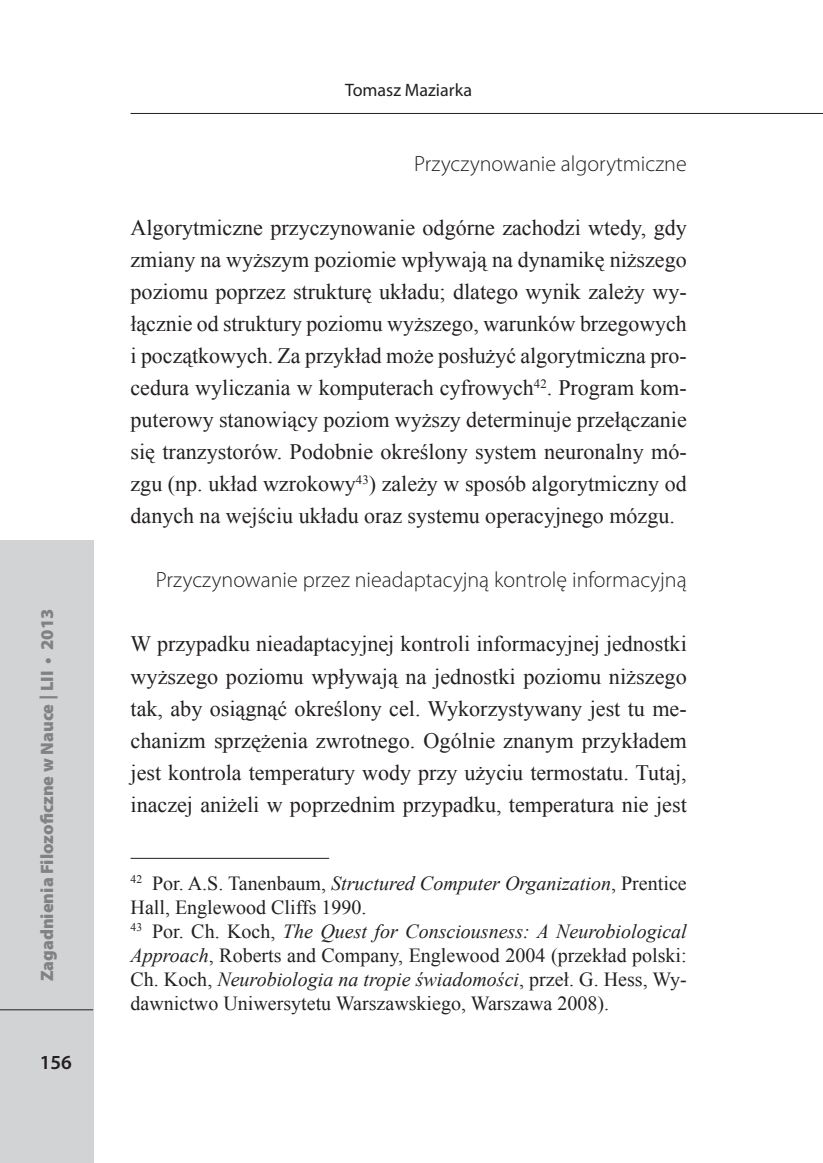
<style>
.page{position:relative;width:823px;height:1163px;background:#fff}
.page>*{position:absolute;margin:0;border:0;box-sizing:border-box;transform-origin:0 0}
.Tekst_bez_akapitu{font:22px/32px "Times New Roman";color:#231f20;text-align:justify}
.Podtytuł_2_stopnia{font:300 22px "Myriad Pro";color:#231f20}
.Przypis_dolny{font:20px/24px "Times New Roman";color:#231f20}
.t1{font:600 20px "Myriad Pro";color:#231f20}
.t2{font:900 18px "Myriad Pro";color:#808285}
.t3{font:18px "Myriad Pro";color:#231f20}
.s1{font-style:italic}
</style>
<div class="page">
<div style="left:0;top:540px;width:93px;height:622px;background:#d1d3d4"></div>
<hr style="left:130px;top:113px;width:692px;height:1px;background:#231f20">
<hr style="left:0;top:1009px;width:93px;height:1px;background:#231f20">
<hr style="left:130px;top:857px;width:199px;height:1px;background:#231f20">
<p class="t2" style="left:35px;top:981px;width:374px;rotate:-90deg">Zagadnienia Filozoficzne w Nauce | LII • 2013</p>
<p class="t1" style="left:40px;top:1049px;width:34px">156</p>
<p class="t3" style="left:345px;top:79px;width:129px">Tomasz Maziarka</p>
<p class="Podtytuł_2_stopnia" style="left:414px;top:150px;width:274px">Przyczynowanie algorytmiczne</p>
<p class="Tekst_bez_akapitu" style="left:130px;top:211px;width:557px">Algorytmiczne przyczynowanie odgórne zachodzi wtedy, gdy zmiany na wyższym poziomie wpływają na dynamikę niższego poziomu poprzez strukturę układu; dlatego wynik zależy wy&shy;łącznie od struktury poziomu wyższego, warunków brzegowych i początkowych. Za przykład może posłużyć algorytmiczna pro&shy;cedura wyliczania w komputerach cyfrowych<sup>42</sup>. Program kom&shy;puterowy stanowiący poziom wyższy determinuje przełączanie się tranzystorów. Podobnie określony system neuronalny mó&shy;zgu (np. układ wzrokowy<sup>43</sup>) zależy w sposób algorytmiczny od danych na wejściu układu oraz systemu operacyjnego mózgu.</p>
<p class="Podtytuł_2_stopnia" style="left:156px;top:566px;width:532px">Przyczynowanie przez nieadaptacyjną kontrolę informacyjną</p>
<p class="Tekst_bez_akapitu" style="left:130px;top:627px;width:557px">W przypadku nieadaptacyjnej kontroli informacyjnej jednostki wyższego poziomu wpływają na jednostki poziomu niższego tak, aby osiągnąć określony cel. Wykorzystywany jest tu me&shy;chanizm sprzężenia zwrotnego. Ogólnie znanym przykładem jest kontrola temperatury wody przy użyciu termostatu. Tutaj, inaczej aniżeli w poprzednim przypadku, temperatura nie jest</p>
<p class="Przypis_dolny" style="left:130px;top:870px;width:557px"><sup>42</sup> Por. A.S. Tanenbaum, <span class="s1">Structured Computer Organization</span>, Prentice<br>Hall, Englewood Cliffs 1990.</p>
<p class="Przypis_dolny" style="left:130px;top:918px;width:557px;text-align:justify"><sup>43</sup> Por. Ch. Koch, <span class="s1">The Quest for Consciousness: A Neurobiological Approach</span>, Roberts and Company, Englewood 2004 (przekład polski:<br>Ch. Koch, <span class="s1">Neurobiologia na tropie świadomości</span>, przeł. G. Hess, Wy&shy;dawnictwo Uniwersytetu Warszawskiego, Warszawa 2008).</p>
</div>
